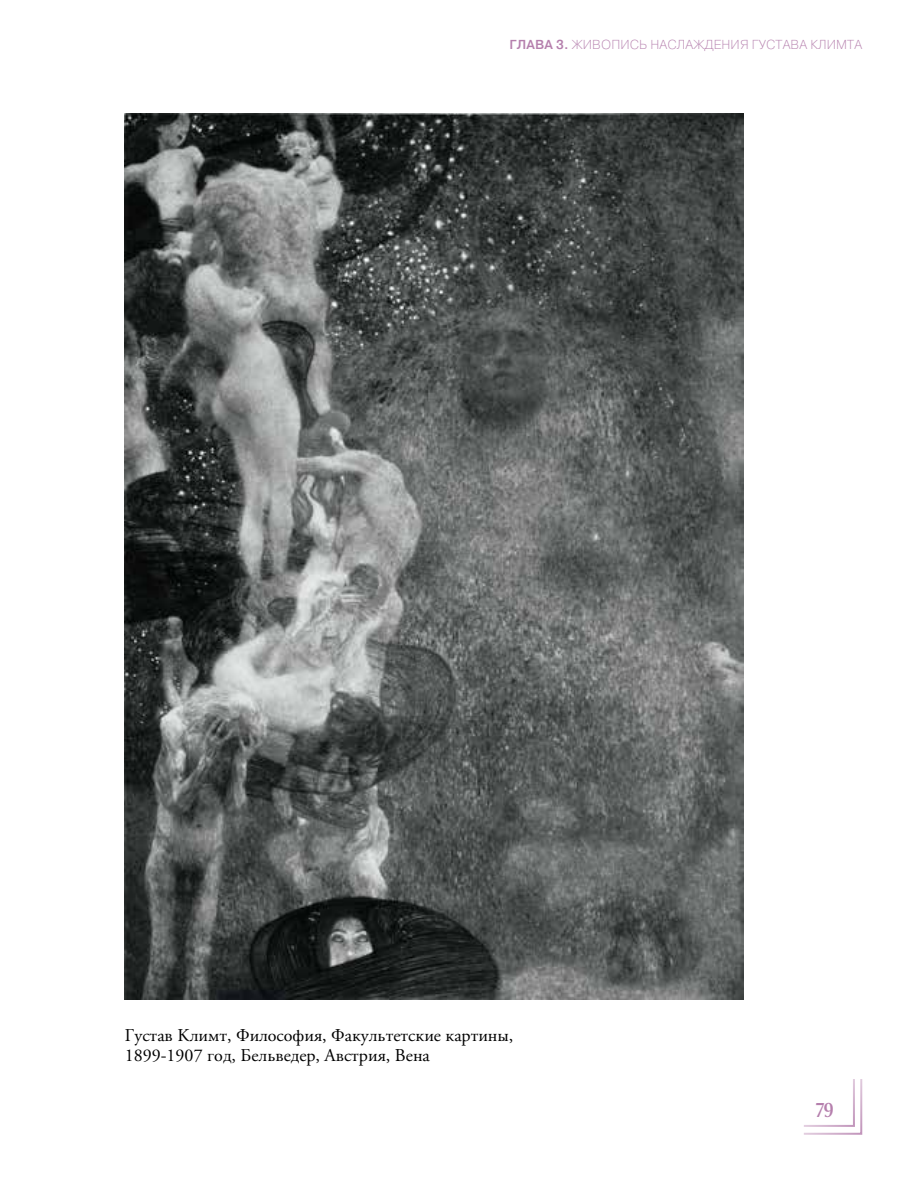
<style>
.page{position:relative;width:919px;height:1191px;background:#fff}
.page>*{position:absolute;margin:0;border:0;box-sizing:border-box;transform-origin:0 0}
.t1{font:24px "Greta Dis Nar Pro Reg";color:#b57fad}
.t2{font:18px/20px "APC Garamond";color:#000}
.t3{font:200 13px "Pragmatica";letter-spacing:.01em;color:#b57fad}
.s1{font-weight:500}
</style>
<div class="page">
<svg style="left:804px;top:1079px;width:59px;height:56px"></svg>
<img style="left:125px;top:113px;width:618px;height:886px">
<p class="t3" style="left:509px;top:36px;width:354px"><span class="s1">Глава 3.</span> Живопись наслаждения Густава Климта</p>
<p class="t2" style="left:125px;top:1024px;width:390px">Густав Климт, Философия, Факультетские картины,<br>1899-1907 год, Бельведер, Австрия, Вена</p>
<h1 class="t1" style="left:816px;top:1095px;width:19px">79</h1>
</div>
